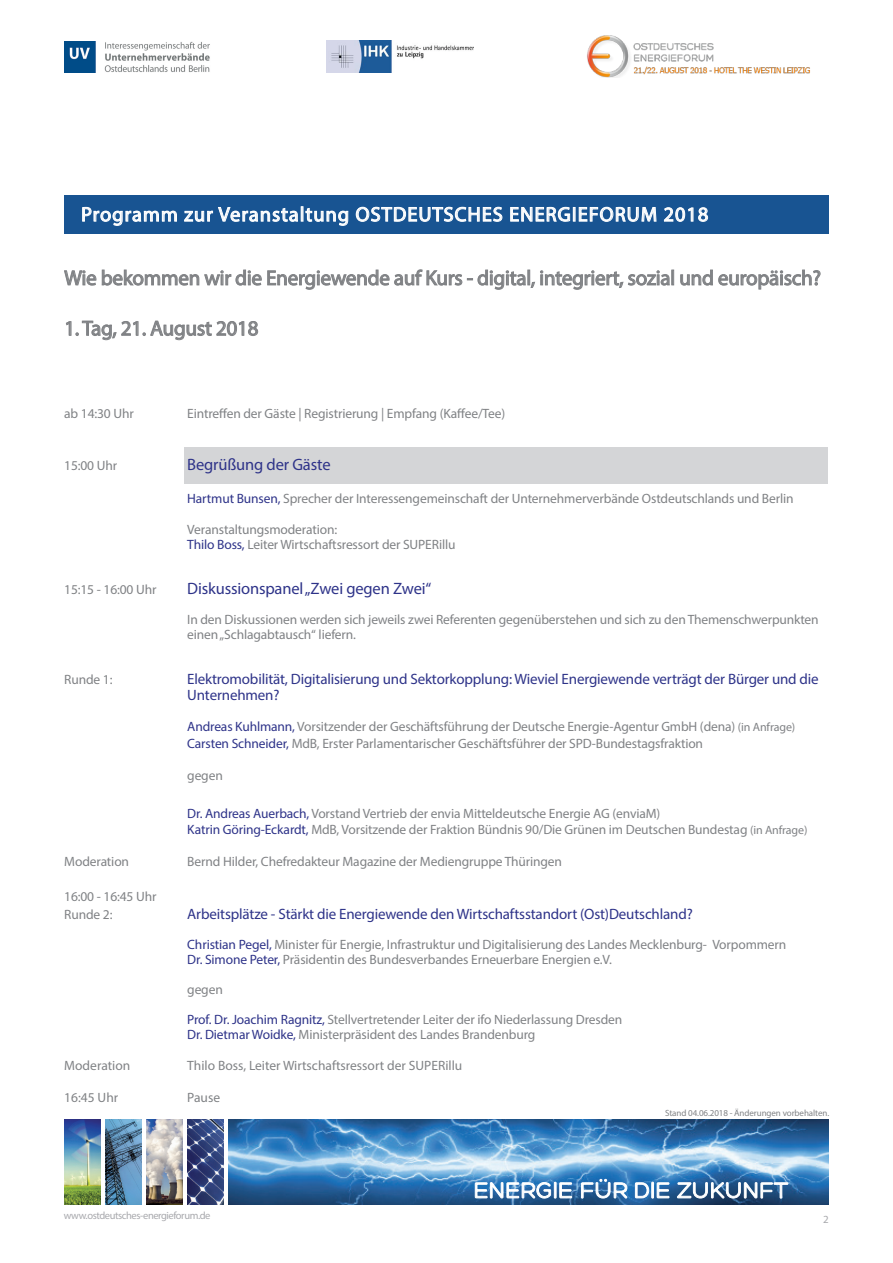
<style>
.page{position:relative;width:893px;height:1263px;background:#fff}
.page>*{position:absolute;margin:0;border:0;box-sizing:border-box;transform-origin:0 0}
.t1{font:21px "Myriad Pro";letter-spacing:-.01em;color:#808285}
.t2{font:20.4px "Myriad Pro";letter-spacing:.05em;color:#fff}
.t3{font:16.5px "Myriad Pro";letter-spacing:-.01em;color:#2e3389}
.t4{font:15px/16.2px "Myriad Pro";letter-spacing:-.01em;color:#2e3389}
.Absatzformat_2{font:13.5px/15px "Myriad Pro";letter-spacing:-.01em;color:#808285}
.t5{font:10.95px "Myriad Pro";color:#a8a9ad}
.t6{font:10.5px "Myriad Pro";letter-spacing:-.04em;color:#a8a9ad}
.t7{font:9px "Myriad Pro";letter-spacing:-.01em;color:#808285}
.s1{color:#2e3389}
.s2{font-size:12px}
</style>
<div class="page">
<div style="left:64px;top:195px;width:764px;height:39px;background:#185492"></div>
<svg style="left:82px;top:207px;width:95px;height:19px"></svg>
<svg style="left:184px;top:206px;width:164px;height:20px"></svg>
<svg style="left:356px;top:207px;width:147px;height:15px"></svg>
<svg style="left:510px;top:206px;width:147px;height:16px"></svg>
<svg style="left:664px;top:207px;width:44px;height:15px"></svg>
<img style="left:64px;top:1119px;width:36px;height:85px">
<img style="left:105px;top:1119px;width:36px;height:85px">
<img style="left:187px;top:1119px;width:37px;height:85px">
<img style="left:146px;top:1119px;width:36px;height:85px">
<img style="left:229px;top:1119px;width:600px;height:85px">
<svg style="left:475px;top:1179px;width:314px;height:19px"></svg>
<img style="left:64px;top:41px;width:146px;height:31px">
<img style="left:326px;top:41px;width:147px;height:32px">
<img style="left:587px;top:36px;width:223px;height:42px">
<div style="left:184px;top:447px;width:644px;height:36px;background:#d4d5d7"></div>
<div style="left:671px;top:270px;width:3px;height:15px;border:1px solid #808285"></div>
<svg style="left:680px;top:269px;width:141px;height:21px"></svg>
<svg style="left:64px;top:269px;width:606px;height:72px"></svg>
<h2 class="t2" style="left:81px;top:202px;width:629px">Programm zur Veranstaltung OSTDEUTSCHES ENERGIEFORUM 2018</h2>
<p class="t1" style="left:64px;top:265px;width:758px">Wie bekommen wir die Energiewende auf Kurs - digital, integriert, sozial und europäisch?</p>
<p class="t1" style="left:64px;top:315px;width:196px">1. Tag, 21. August 2018</p>
<p class="Absatzformat_2" style="left:64px;top:406px;width:71px">ab 14:30 Uhr</p>
<p class="Absatzformat_2" style="left:187px;top:406px;width:319px">Eintreffen der Gäste | Registrierung | Empfang (Kaffee/Tee)</p>
<p class="Absatzformat_2" style="left:64px;top:458px;width:54px">15:00 Uhr</p>
<p class="t3" style="left:187px;top:455px;width:145px">Begrüßung der Gäste</p>
<p class="Absatzformat_2" style="left:187px;top:490px;width:608px"><span class="s1">Hartmut Bunsen,</span> Sprecher der Interessengemeinschaft der Unternehmerverbände Ostdeutschlands und Berlin</p>
<p class="Absatzformat_2" style="left:187px;top:522px;width:151px">Veranstaltungsmoderation:</p>
<p class="Absatzformat_2" style="left:187px;top:537px;width:270px"><span class="s1">Thilo Boss,</span> Leiter Wirtschaftsressort der SUPERillu</p>
<p class="Absatzformat_2" style="left:64px;top:582px;width:94px">15:15 - 16:00 Uhr</p>
<p class="t3" style="left:187px;top:578px;width:246px">Diskussionspanel „Zwei gegen Zwei“</p>
<p class="Absatzformat_2" style="left:187px;top:612px;width:633px">In den Diskussionen werden sich jeweils zwei Referenten gegenüberstehen und sich zu den Themenschwerpunkten einen „Schlagabtausch“ liefern.</p>
<p class="Absatzformat_2" style="left:64px;top:672px;width:50px">Runde 1:</p>
<p class="t4" style="left:187px;top:671px;width:633px">Elektromobilität, Digitalisierung und Sektorkopplung: Wieviel Energiewende verträgt der Bürger und die<br>Unternehmen?</p>
<p class="Absatzformat_2" style="left:187px;top:719px;width:609px"><span class="s1">Andreas Kuhlmann,</span> Vorsitzender der Geschäftsführung der Deutsche Energie-Agentur GmbH (dena) <span class="s2">(in Anfrage)</span></p>
<p class="Absatzformat_2" style="left:187px;top:735px;width:517px"><span class="s1">Carsten Schneider,</span> MdB, Erster Parlamentarischer Geschäftsführer der SPD-Bundestagsfraktion</p>
<p class="Absatzformat_2" style="left:187px;top:768px;width:37px">gegen</p>
<p class="Absatzformat_2" style="left:187px;top:805px;width:474px"><span class="s1">Dr. Andreas Auerbach,</span> Vorstand Vertrieb der envia Mitteldeutsche Energie AG (enviaM)</p>
<p class="Absatzformat_2" style="left:187px;top:822px;width:622px"><span class="s1">Katrin Göring-Eckardt,</span> MdB, Vorsitzende der Fraktion Bündnis 90/Die Grünen im Deutschen Bundestag <span class="s2">(in Anfrage)</span></p>
<p class="Absatzformat_2" style="left:64px;top:854px;width:66px">Moderation</p>
<p class="Absatzformat_2" style="left:187px;top:854px;width:376px">Bernd Hilder, Chefredakteur Magazine der Mediengruppe Thüringen</p>
<p class="Absatzformat_2" style="left:64px;top:887px;width:94px;line-height:18px">16:00 - 16:45 Uhr<br>Runde 2:</p>
<p class="t4" style="left:187px;top:905px;width:507px">Arbeitsplätze - Stärkt die Energiewende den Wirtschaftsstandort (Ost)Deutschland?</p>
<p class="Absatzformat_2" style="left:187px;top:936px;width:601px"><span class="s1">Christian Pegel,</span> Minister für Energie, Infrastruktur und Digitalisierung des Landes Mecklenburg- Vorpommern</p>
<p class="Absatzformat_2" style="left:187px;top:951px;width:426px"><span class="s1">Dr. Simone Peter,</span> Präsidentin des Bundesverbandes Erneuerbare Energien e.V.</p>
<p class="Absatzformat_2" style="left:187px;top:981px;width:37px">gegen</p>
<p class="Absatzformat_2" style="left:187px;top:1011px;width:436px"><span class="s1">Prof. Dr. Joachim Ragnitz,</span> Stellvertretender Leiter der ifo Niederlassung Dresden</p>
<p class="Absatzformat_2" style="left:187px;top:1026px;width:350px"><span class="s1">Dr. Dietmar Woidke,</span> Ministerpräsident des Landes Brandenburg</p>
<p class="Absatzformat_2" style="left:64px;top:1057px;width:68px">Moderation</p>
<p class="Absatzformat_2" style="left:187px;top:1057px;width:277px">Thilo Boss, Leiter Wirtschaftsressort der SUPERillu</p>
<p class="Absatzformat_2" style="left:64px;top:1090px;width:56px">16:45 Uhr</p>
<p class="Absatzformat_2" style="left:187px;top:1090px;width:34px">Pause</p>
<p class="t6" style="left:64px;top:1209px;width:148px">www.ostdeutsches-energieforum.de</p>
<p class="t7" style="left:665px;top:1107px;width:166px">Stand 04.06.2018 - Änderungen vorbehalten.</p>
<p class="t5" style="left:823px;top:1213px;width:7px">2</p>
</div>
